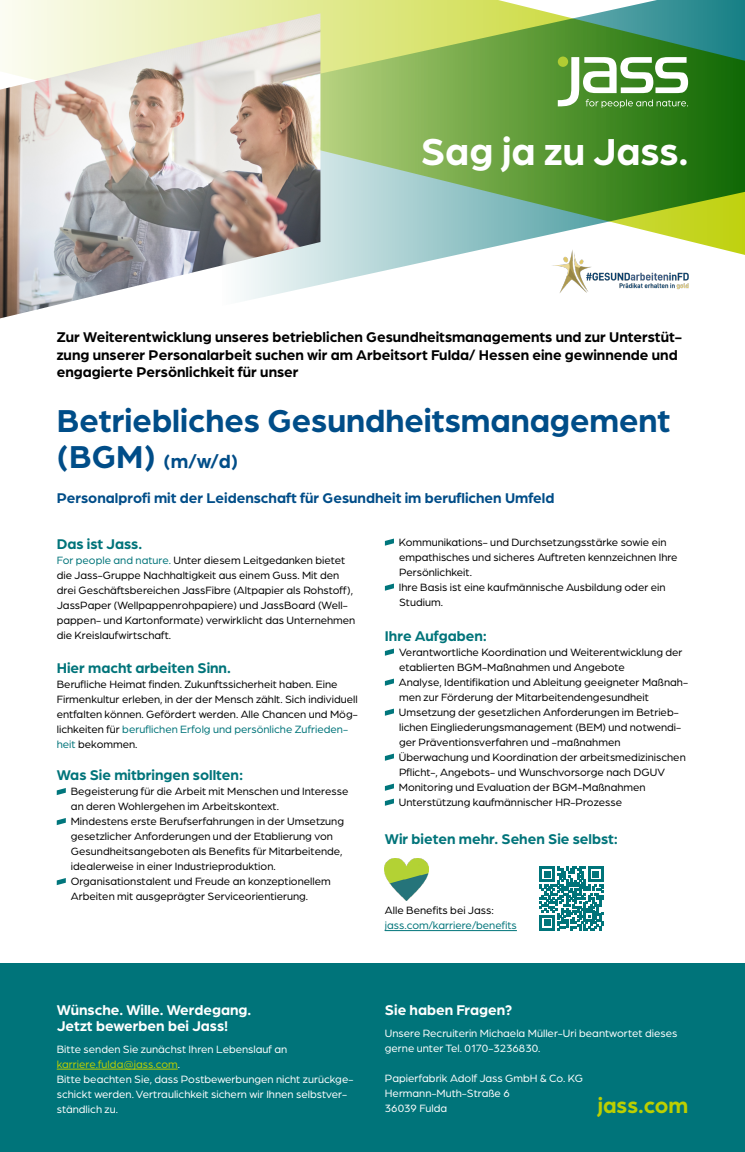
<style>
.page{position:relative;width:745px;height:1152px;background:#fff}
.page>*{position:absolute;margin:0;border:0;box-sizing:border-box;transform-origin:0 0}
.t1{font:700 40px "Arboria";color:#fff}
.t2{font:700 33.75px "Arboria";color:#004d88}
.t3{font:700 22.5px "Arboria";color:#bccf00}
.t4{font:700 20px "Arboria";color:#004d88}
.t5{font:700 15px/17.5px "Arboria";color:#000}
.t6{font:700 15px "Arboria";color:#00747a}
.t7{font:700 15px "Arboria";color:#004d88}
.t8{font:700 15px/16.2px "Arboria";color:#fff}
.t9{font:11.25px/15px "Arboria";color:#000}
.t10{font:11.25px/15px "Arboria";color:#fff}
.t11{font:11.25px "Arboria";color:#00747a}
.s1{font-size:33.75px}
.s2{color:#00747a}
.s3{color:#bccf00}
</style>
<div class="page">
<svg style="left:221px;top:0;width:523px;height:285px;background:#8ab773"></svg>
<svg style="left:557px;top:57px;width:130px;height:51px"></svg>
<img style="left:547px;top:247px;width:144px;height:46px">
<div style="left:0;top:963px;width:744px;height:189px;background:#00747a"></div>
<hr style="left:57px;top:1068px;width:121px;height:1px;background:#bccf00">
<img style="left:0;top:13px;width:320px;height:305px">
<svg style="left:57px;top:788px;width:9px;height:7px"></svg>
<svg style="left:57px;top:818px;width:9px;height:7px"></svg>
<svg style="left:57px;top:878px;width:9px;height:7px"></svg>
<hr style="left:384px;top:930px;width:132px;height:1px;background:#00747a">
<svg style="left:384px;top:538px;width:10px;height:7px"></svg>
<svg style="left:384px;top:583px;width:10px;height:7px"></svg>
<svg style="left:384px;top:648px;width:10px;height:7px"></svg>
<svg style="left:384px;top:678px;width:10px;height:7px"></svg>
<svg style="left:384px;top:708px;width:10px;height:7px"></svg>
<svg style="left:384px;top:753px;width:10px;height:7px"></svg>
<svg style="left:384px;top:783px;width:10px;height:7px"></svg>
<svg style="left:384px;top:798px;width:10px;height:7px"></svg>
<img style="left:384px;top:858px;width:44px;height:42px">
<svg style="left:539px;top:866px;width:64px;height:64px"></svg>
<h1 class="t1" style="left:420px;top:124px;width:269px">Sag ja zu Jass.</h1>
<h3 class="t5" style="left:57px;top:327px;width:626px">Zur Weiterentwicklung unseres betrieblichen Gesundheitsmanagements und zur Unterstüt&shy;zung unserer Personalarbeit suchen wir am Arbeitsort Fulda/ Hessen eine gewinnende und engagierte Persönlichkeit für unser</h3>
<h2 class="t2" style="left:57px;top:397px;width:614px">Betriebliches Gesundheitsmanagement</h2>
<h3 class="t4" style="left:57px;top:447px;width:182px"><span class="s1">(BGM)</span> (m/w/d)</h3>
<h3 class="t7" style="left:57px;top:487px;width:499px">Personalprofi mit der Leidenschaft für Gesundheit im beruflichen Umfeld</h3>
<h3 class="t6" style="left:57px;top:533px;width:87px">Das ist Jass.</h3>
<p class="t9" style="left:57px;top:552px;width:300px"><span class="s2">For people and nature.</span> Unter diesem Leitgedanken bietet die Jass-Gruppe Nachhaltigkeit aus einem Guss. Mit den drei Geschäftsbereichen JassFibre (Altpapier als Rohstoff), JassPaper (Wellpappenrohpapiere) und JassBoard (Well&shy;pappen- und Kartonformate) verwirklicht das Unternehmen die Kreislaufwirtschaft.</p>
<h3 class="t6" style="left:57px;top:657px;width:175px">Hier macht arbeiten Sinn.</h3>
<p class="t9" style="left:57px;top:676px;width:302px">Berufliche Heimat finden. Zukunftssicherheit haben. Eine Firmenkultur erleben, in der der Mensch zählt. Sich individuell entfalten können. Gefördert werden. Alle Chancen und Mög&shy;lichkeiten für <span class="s2">beruflichen Erfolg und persönliche Zufrieden&shy;heit</span> bekommen.</p>
<h3 class="t6" style="left:57px;top:764px;width:188px">Was Sie mitbringen sollten:</h3>
<p class="t9" style="left:71px;top:783px;width:279px">Begeisterung für die Arbeit mit Menschen und Interesse an deren Wohlergehen im Arbeitskontext.<br>Mindestens erste Berufserfahrungen in der Umsetzung gesetzlicher Anforderungen und der Etablierung von Gesundheitsangeboten als Benefits für Mitarbeitende, idealerweise in einer Industrieproduktion.<br>Organisationstalent und Freude an konzeptionellem Arbeiten mit ausgeprägter Serviceorientierung.</p>
<p class="t9" style="left:398px;top:534px;width:280px">Kommunikations- und Durchsetzungsstärke sowie ein empathisches und sicheres Auftreten kennzeichnen Ihre Persönlichkeit.<br>Ihre Basis ist eine kaufmännische Ausbildung oder ein Studium.</p>
<h3 class="t6" style="left:384px;top:625px;width:104px">Ihre Aufgaben:</h3>
<p class="t9" style="left:398px;top:644px;width:290px">Verantwortliche Koordination und Weiterentwicklung der etablierten BGM-Maßnahmen und Angebote<br>Analyse, Identifikation und Ableitung geeigneter Maßnah&shy;men zur Förderung der Mitarbeitendengesundheit Umsetzung der gesetzlichen Anforderungen im Betrieb&shy;lichen Eingliederungsmanagement (BEM) und notwendi&shy;ger Präventionsverfahren und -maßnahmen Überwachung und Koordination der arbeitsmedizinischen Pflicht-, Angebots- und Wunschvorsorge nach DGUV Monitoring und Evaluation der BGM-Maßnahmen Unterstützung kaufmännischer HR-Prozesse</p>
<h3 class="t6" style="left:384px;top:828px;width:235px">Wir bieten mehr. Sehen Sie selbst:</h3>
<p class="t9" style="left:384px;top:902px;width:110px">Alle Benefits bei Jass:</p>
<p class="t11" style="left:384px;top:918px;width:133px">jass.com/karriere/benefits</p>
<h3 class="t8" style="left:57px;top:1000px;width:196px">Wünsche. Wille. Werdegang.<br>Jetzt bewerben bei Jass!</h3>
<p class="t10" style="left:57px;top:1041px;width:298px">Bitte senden Sie zunächst Ihren Lebenslauf an <span class="s3">karriere.fulda@jass.com</span>.<br>Bitte beachten Sie, dass Postbewerbungen nicht zurückge&shy;schickt werden. Vertraulichkeit sichern wir Ihnen selbstver&shy;ständlich zu.</p>
<h3 class="t8" style="left:384px;top:1000px;width:129px">Sie haben Fragen?</h3>
<p class="t10" style="left:384px;top:1025px;width:294px">Unsere Recruiterin Michaela Müller-Uri beantwortet dieses gerne unter Tel. 0170-3236830.</p>
<p class="t10" style="left:384px;top:1070px;width:200px">Papierfabrik Adolf Jass GmbH &amp; Co. KG<br>Hermann-Muth-Straße 6<br>36039 Fulda</p>
<h3 class="t3" style="left:597px;top:1090px;width:92px">jass.com</h3>
</div>
